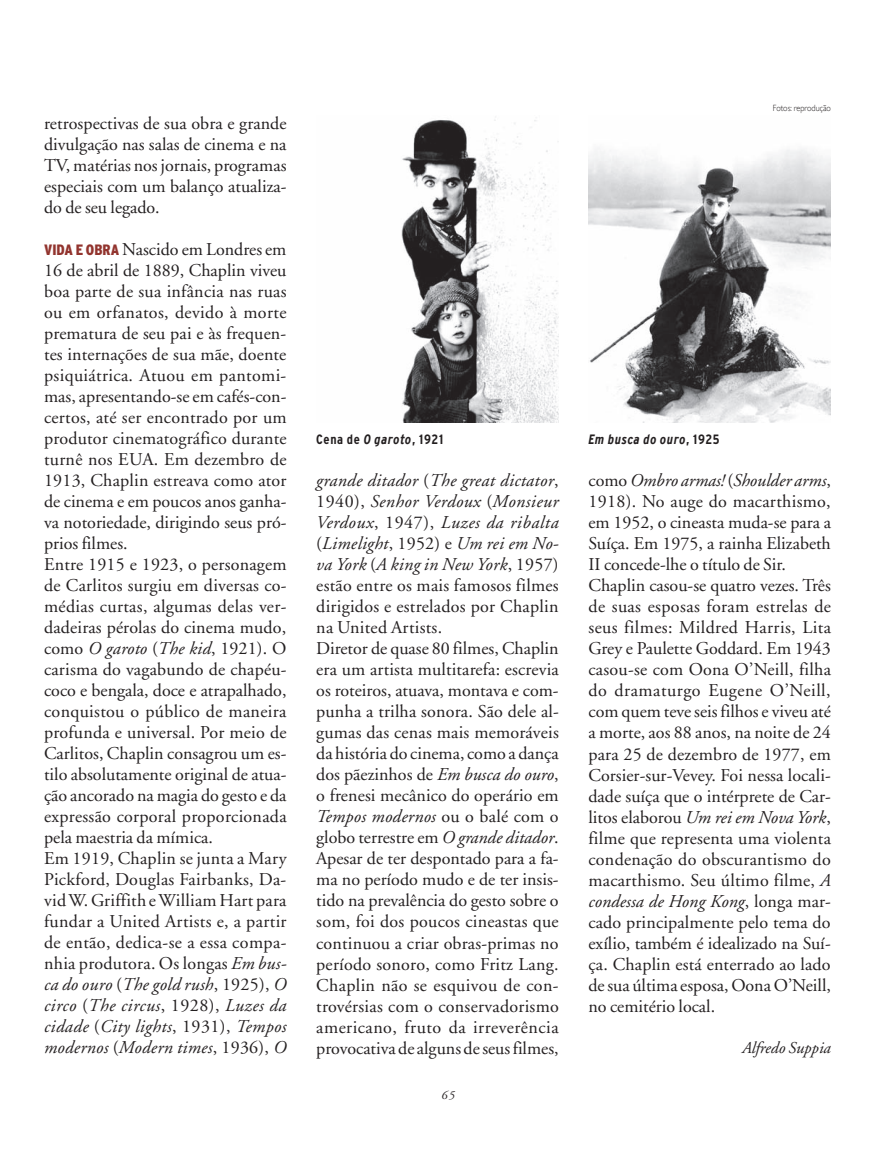
<style>
.page{position:relative;width:893px;height:1150px;background:#fff}
.page>*{position:absolute;margin:0;border:0;box-sizing:border-box;transform-origin:0 0}
.t1{font:18px/21px "Adobe Garamond";letter-spacing:.01em;color:#231f20}
.t2{font:italic 16.5px "Adobe Garamond";color:#231f20}
.t3{font:700 condensed 13.5px "Interstate";letter-spacing:.05em;color:#231f20}
.t4{font:italic 700 condensed 13.5px "Interstate";letter-spacing:.05em;color:#231f20}
.t5{font:italic 12px "Adobe Garamond";color:#231f20}
.t6{font:300 9px "Gill Sans";color:#231f20;scale:.9 1}
.s1{font-family:"Interstate";font-weight:900;font-stretch:condensed;font-size:15px;color:#92342e}
.s2{font-style:italic}
.s3{font-style:normal}
</style>
<div class="page">
<img style="left:401px;top:120px;width:158px;height:303px">
<img style="left:588px;top:149px;width:243px;height:274px">
<p class="t1" style="left:44px;top:113px;width:244px;text-align:justify">retrospectivas de sua obra e grande divulgação nas salas de cinema e na TV, matérias nos jornais, programas especiais com um balanço atualiza&shy;do de seu legado.</p>
<p class="t1" style="left:44px;top:239px;width:244px"><span class="s1">VIDA E OBRA</span> Nascido em Londres em<br>16 de abril de 1889, Chaplin viveu boa parte de sua infância nas ruas ou em orfanatos, devido à morte prematura de seu pai e às frequen&shy;tes internações de sua mãe, doente psiquiátrica. Atuou em pantomi&shy;mas, apresentando-se em cafés-con&shy;certos, até ser encontrado por um produtor cinematográfico durante turnê nos EUA. Em dezembro de<br>1913, Chaplin estreava como ator de cinema e em poucos anos ganha&shy;va notoriedade, dirigindo seus pró&shy;prios filmes.<br>Entre 1915 e 1923, o personagem de Carlitos surgiu em diversas co&shy;médias curtas, algumas delas ver&shy;dadeiras pérolas do cinema mudo, como <span class="s2">O garoto</span> (<span class="s2">The kid</span>, 1921). O carisma do vagabundo de chapéu&shy;coco e bengala, doce e atrapalhado, conquistou o público de maneira profunda e universal. Por meio de<br>Carlitos, Chaplin consagrou um es&shy;tilo absolutamente original de atua&shy;ção ancorado na magia do gesto e da expressão corporal proporcionada pela maestria da mímica.<br>Em 1919, Chaplin se junta a Mary<br>Pickford, Douglas Fairbanks, Da&shy;vid W. Griffith e William Hart para fundar a United Artists e, a partir de então, dedica-se a essa compa&shy;nhia produtora. Os longas <span class="s2">Em bus&shy;ca do ouro</span> (<span class="s2">The gold rush</span>, 1925), <span class="s2">O circo</span> (<span class="s2">The circus</span>, 1928), <span class="s2">Luzes da cidade</span> (<span class="s2">City lights</span>, 1931), <span class="s2">Tempos modernos</span> (<span class="s2">Modern times</span>, 1936), <span class="s2">O</span></p>
<p class="t6" style="left:773px;top:103px;width:66px">Fotos: reprodução</p>
<p class="t3" style="left:316px;top:431px;width:129px">Cena de <span class="s2">O garoto</span>, 1921</p>
<p class="t4" style="left:588px;top:431px;width:133px">Em busca do ouro<span class="s3">, 1925</span></p>
<p class="t1" style="left:316px;top:470px;width:244px"><span class="s2">grande ditador</span> (<span class="s2">The great dictator</span>, 1940), <span class="s2">Senhor Verdoux</span> (<span class="s2">Monsieur Verdoux</span>, 1947), <span class="s2">Luzes da ribalta </span>(<span class="s2">Limelight</span>, 1952) e <span class="s2">Um rei em No&shy;va York</span> (<span class="s2">A king in New York</span>, 1957) estão entre os mais famosos filmes dirigidos e estrelados por Chaplin na United Artists.<br>Diretor de quase 80 filmes, Chaplin era um artista multitarefa: escrevia os roteiros, atuava, montava e com&shy;punha a trilha sonora. São dele al&shy;gumas das cenas mais memoráveis da história do cinema, como a dança dos pãezinhos de <span class="s2">Em busca do ouro</span>, o frenesi mecânico do operário em <span class="s2">Tempos modernos</span> ou o balé com o globo terrestre em <span class="s2">O grande ditador</span>.<br>Apesar de ter despontado para a fa&shy;ma no período mudo e de ter insis&shy;tido na prevalência do gesto sobre o som, foi dos poucos cineastas que continuou a criar obras-primas no período sonoro, como Fritz Lang.<br>Chaplin não se esquivou de con&shy;trovérsias com o conservadorismo americano, fruto da irreverência provocativa de alguns de seus filmes,</p>
<p class="t1" style="left:588px;top:470px;width:244px">como <span class="s2">Ombro armas!</span> (<span class="s2">Shoulder arms</span>,<br>1918). No auge do macarthismo, em 1952, o cineasta muda-se para a<br>Suíça. Em 1975, a rainha Elizabeth<br>II concede-lhe o título de Sir.<br>Chaplin casou-se quatro vezes. Três de suas esposas foram estrelas de seus filmes: Mildred Harris, Lita<br>Grey e Paulette Goddard. Em 1943 casou-se com Oona O’Neill, filha do dramaturgo Eugene O’Neill, com quem teve seis filhos e viveu até a morte, aos 88 anos, na noite de 24 para 25 de dezembro de 1977, em<br>Corsier-sur-Vevey. Foi nessa locali&shy;dade suíça que o intérprete de Car&shy;litos elaborou <span class="s2">Um rei em Nova York</span>, filme que representa uma violenta condenação do obscurantismo do macarthismo. Seu último filme, <span class="s2">A condessa de Hong Kong</span>, longa mar&shy;cado principalmente pelo tema do exílio, também é idealizado na Suí&shy;ça. Chaplin está enterrado ao lado de sua última esposa, Oona O’Neill, no cemitério local.</p>
<p class="t2" style="left:742px;top:1039px;width:90px">Alfredo Suppia</p>
<p class="t5" style="left:441px;top:1088px;width:15px">65</p>
</div>
